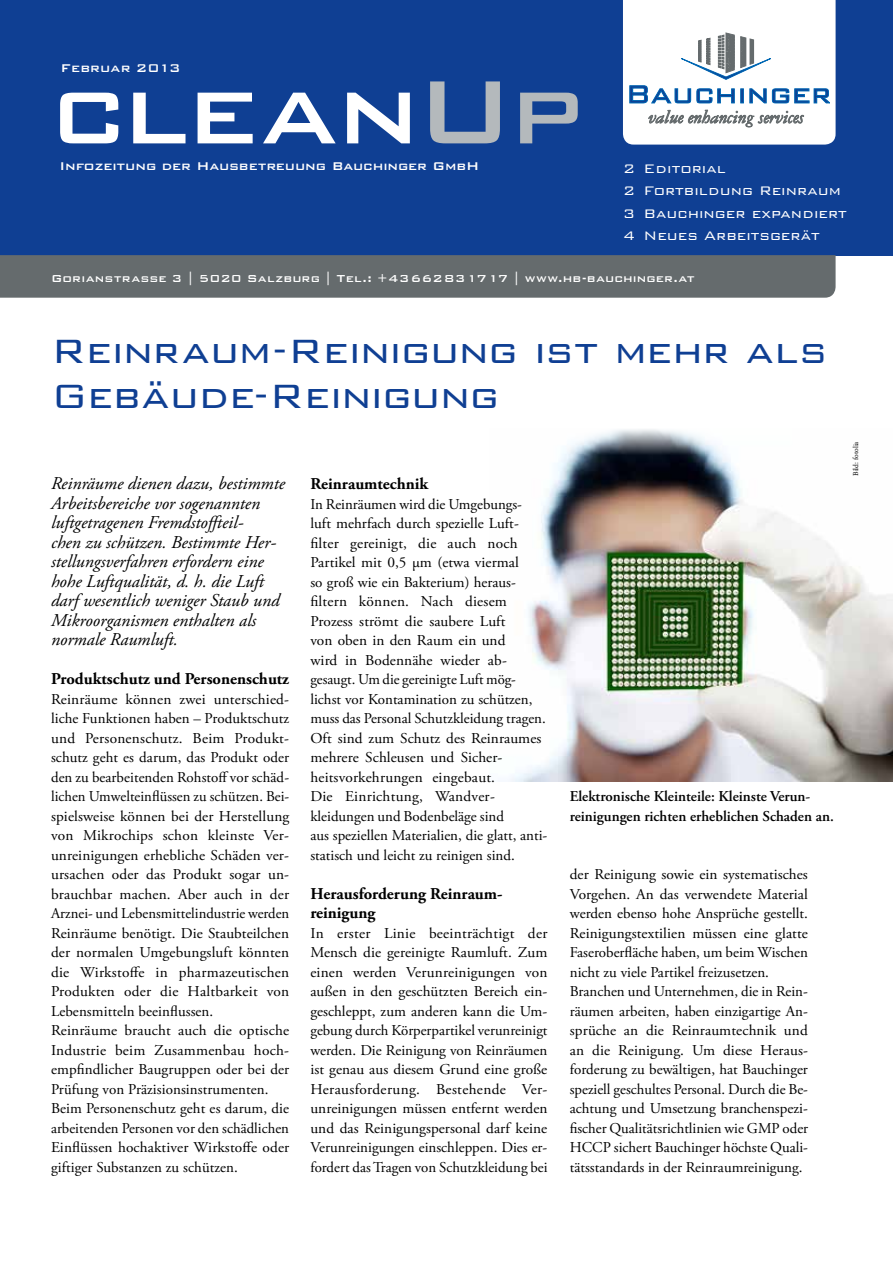
<style>
.page{position:relative;width:893px;height:1263px;background:#fff}
.page>*{position:absolute;margin:0;border:0;box-sizing:border-box;transform-origin:0 0}
.t1{font:500 120px "Bank Gothic BT";letter-spacing:-.03em;color:#fff}
.t2{font:300 45px/45px "Bank Gothic BT";letter-spacing:-.02em;color:#0f3f93}
.t3{font:italic 18px/19.5px "Adobe Garamond Pro";color:#000}
.t4{font:700 16.5px/19.5px "Adobe Garamond Pro";color:#000}
.t5{font:300 16.5px/22.5px "Bank Gothic BT";color:#fff}
.t6{font:15px/19.5px "Adobe Garamond Pro";letter-spacing:.005em;color:#000}
.t7{font:600 15px/19.5px "Adobe Garamond Pro";color:#000}
.t8{font:500 15px "Bank Gothic BT";letter-spacing:-.01em;color:#fff}
.t9{font:500 15px "Bank Gothic BT";letter-spacing:.01em;color:#fff}
.t10{font:500 13.5px "Bank Gothic BT";letter-spacing:.02em;color:#fff}
.t11{font:7.5px "Adobe Garamond Pro";color:#000}
.s1{color:#b4b9bc}
</style>
<div class="page">
<img style="left:510px;top:429px;width:383px;height:353px">
<div style="left:0;top:0;width:893px;height:255px;background:#0f3f93"></div>
<svg style="left:623px;top:0;width:213px;height:145px;background:#e6ebf0"></svg>
<div style="left:0;top:255px;width:836px;height:43px;background:#656b6d"></div>
<p class="t9" style="left:60px;top:60px;width:122px">Februar 2013</p>
<h1 class="t1" style="left:50px;top:46px;width:536px">clean<span class="s1">Up</span></h1>
<p class="t8" style="left:60px;top:158px;width:421px">Infozeitung der Hausbetreuung Bauchinger GmbH</p>
<p class="t5" style="left:623px;top:157px;width:225px">2 Editorial<br>2 Fortbildung Reinraum<br>3 Bauchinger expandiert<br>4 Neues Arbeitsgerät</p>
<p class="t10" style="left:51px;top:271px;width:645px">Gorianstraße 3 | 5020 Salzburg | Tel.: +43662831717 | www.hb-bauchinger.at</p>
<h2 class="t2" style="left:51px;top:328px;width:778px">Reinraum-Reinigung ist mehr als<br>Gebäude-Reinigung</h2>
<p class="t3" style="left:51px;top:474px;width:236px">Reinräume dienen dazu, bestimmte<br>Arbeitsbereiche vor sogenannten luftgetragenen Fremdstoffteil-<br>chen zu schützen. Bestimmte Her&shy;stellungsverfahren erfordern eine hohe Luftqualität, d. h. die Luft darf wesentlich weniger Staub und<br>Mikroorganismen enthalten als normale Raumluft.</p>
<p class="t4" style="left:51px;top:669px;width:240px">Produktschutz und Personenschutz</p>
<p class="t6" style="left:51px;top:690px;width:240px">Reinräume können zwei unterschied&shy;liche Funktionen haben – Produktschutz und Personenschutz. Beim Produkt&shy;schutz geht es darum, das Produkt oder den zu bearbeitenden Rohstoff vor schäd&shy;lichen Umwelteinflüssen zu schützen. Bei&shy;spielsweise können bei der Herstellung von Mikrochips schon kleinste Ver&shy;unreinigungen erhebliche Schäden ver&shy;ursachen oder das Produkt sogar un&shy;brauchbar machen. Aber auch in der Arznei- und Lebensmittelindustrie werden Reinräume benötigt. Die Staubteilchen der normalen Umgebungsluft könnten die Wirkstoffe in pharmazeutischen Produkten oder die Haltbarkeit von Lebensmitteln beeinflussen.<br>Reinräume braucht auch die optische Industrie beim Zusammenbau hoch&shy;empfindlicher Baugruppen oder bei der Prüfung von Präzisionsinstrumenten.<br>Beim Personenschutz geht es darum, die arbeitenden Personen vor den schädlichen Einflüssen hochaktiver Wirkstoffe oder giftiger Substanzen zu schützen.</p>
<p class="t4" style="left:310px;top:474px;width:119px">Reinraumtechnik</p>
<p class="t6" style="left:310px;top:495px;width:239px">In Reinräumen wird die Umgebungs-<br>luft mehrfach durch spezielle Luft&shy;filter gereinigt, die auch noch Partikel mit 0,5 µm (etwa viermal<br>so groß wie ein Bakterium) heraus&shy;filtern können. Nach diesem Prozess strömt die saubere Luft<br>von oben in den Raum ein und<br>wird in Bodennähe wieder ab&shy;gesaugt. Um die gereinigte Luft mög&shy;lichst vor Kontamination zu schützen, muss das Personal Schutzkleidung tragen.<br>Oft sind zum Schutz des Reinraumes mehrere Schleusen und Sicher&shy;heitsvorkehrungen eingebaut.<br>Die Einrichtung, Wandver&shy;kleidungen und Bodenbeläge sind<br>aus speziellen Materialien, die glatt, anti&shy;statisch und leicht zu reinigen sind.</p>
<p class="t4" style="left:310px;top:884px;width:194px">Herausforderung Reinraum&shy;reinigung</p>
<p class="t6" style="left:310px;top:924px;width:239px;text-align:justify">In erster Linie beeinträchtigt der Mensch die gereinigte Raumluft. Zum einen werden Verunreinigungen von außen in den geschützten Bereich ein&shy;geschleppt, zum anderen kann die Um&shy;gebung durch Körperpartikel verunreinigt werden. Die Reinigung von Reinräumen ist genau aus diesem Grund eine große Herausforderung. Bestehende Ver&shy;unreinigungen müssen entfernt werden und das Reinigungspersonal darf keine Verunreinigungen einschleppen. Dies er&shy;fordert das Tragen von Schutzkleidung bei</p>
<p class="t7" style="left:570px;top:787px;width:266px">Elektronische Kleinteile: Kleinste Verun&shy;reinigungen richten erheblichen Schaden an.</p>
<p class="t6" style="left:570px;top:865px;width:240px">der Reinigung sowie ein systematisches Vorgehen. An das verwendete Material werden ebenso hohe Ansprüche gestellt.<br>Reinigungstextilien müssen eine glatte Faseroberfläche haben, um beim Wischen nicht zu viele Partikel freizusetzen.<br>Branchen und Unternehmen, die in Rein&shy;räumen arbeiten, haben einzigartige An&shy;sprüche an die Reinraumtechnik und an die Reinigung. Um diese Heraus&shy;forderung zu bewältigen, hat Bauchinger speziell geschultes Personal. Durch die Be&shy;achtung und Umsetzung branchenspezi&shy;fischer Qualitätsrichtlinien wie GMP oder HCCP sichert Bauchinger höchste Quali&shy;tätsstandards in der Reinraumreinigung.</p>
<p class="t11" style="left:851px;top:476px;width:36px;rotate:-90deg">Bild: fotolia</p>
</div>
